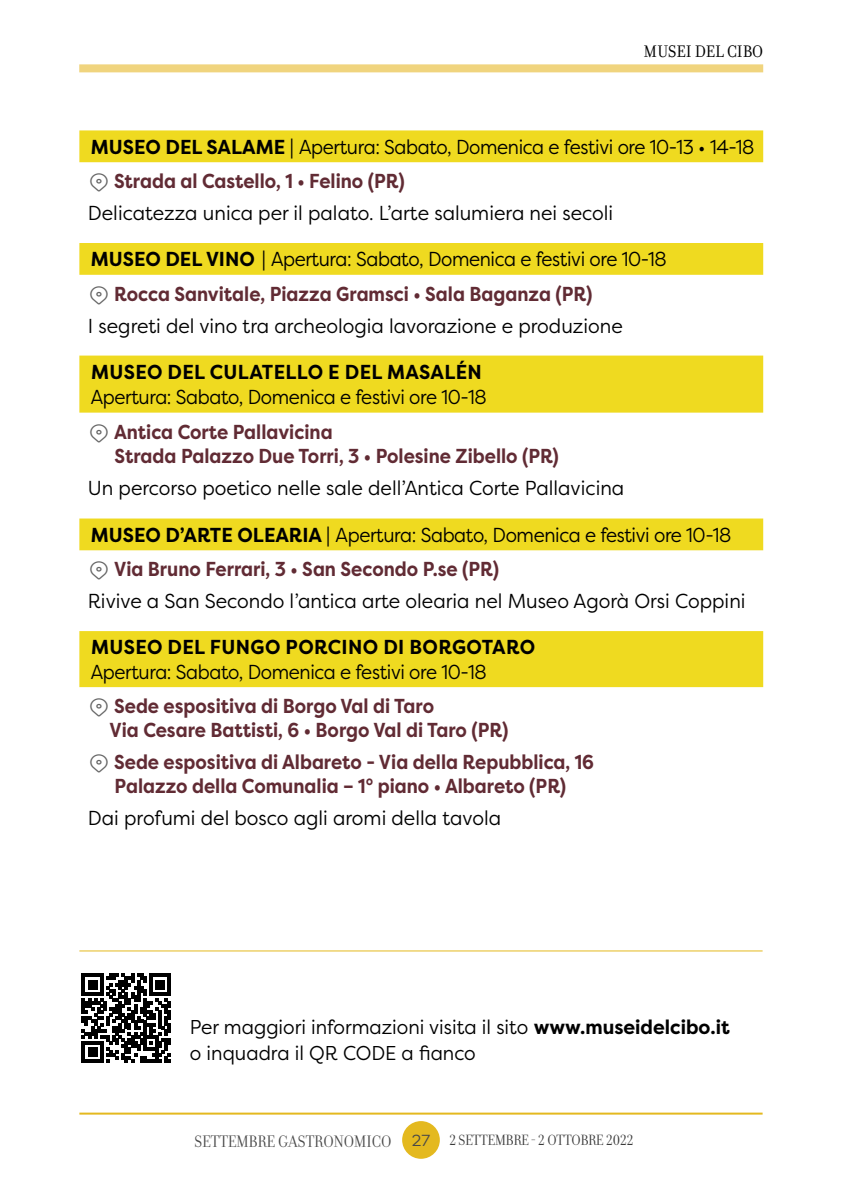
<style>
.page{position:relative;width:842px;height:1191px;background:#fff}
.page>*{position:absolute;margin:0;border:0;box-sizing:border-box;transform-origin:0 0}
.t1{font:700 20.2px/24.2px "Filson Pro";color:#612b34;scale:.9 1}
.t2{font:20.2px "Filson Pro";color:#000;scale:.95 1}
.t3{font:20.2px/34.6px "Filson Pro";letter-spacing:-.02em;color:#000;scale:.95 1}
.t4{font:20.2px "Filson Pro";letter-spacing:-.02em;color:#000;scale:.92 1}
.t5{font:700 20.2px "Filson Pro";letter-spacing:.02em;color:#000;scale:.95 1}
.t6{font:20px/25.6px "Filson Pro";color:#000;scale:.95 1}
.t7{font:18px "Filosofia OT";color:#000;scale:.95 1}
.t8{font:16px "Filosofia Grand OT";color:#393939}
.s1{font-weight:700}
.s2{font-weight:700;color:#612b34}
.s3{color:#000}
.s4{font-weight:400;color:#000}
.s5{font-size:18px;color:#484848}
.s6{font-family:"Filson Pro";color:#484848}
</style>
<div class="page">
<div style="left:402px;top:1121px;width:38px;height:37px;background:#e4b91f;border-radius:50%"></div>
<hr style="left:79px;top:1112px;width:684px;height:2px;background:#e4b91f">
<div style="left:79px;top:64px;width:684px;height:8px;background:#f0d47e"></div>
<svg style="left:79px;top:130px;width:684px;height:557px"></svg>
<svg style="left:82px;top:973px;width:89px;height:90px"></svg>
<hr style="left:79px;top:950px;width:684px;height:1px;background:#e4b91f">
<svg style="left:91px;top:174px;width:17px;height:18px"></svg>
<svg style="left:91px;top:286px;width:17px;height:18px"></svg>
<svg style="left:91px;top:424px;width:17px;height:18px"></svg>
<svg style="left:91px;top:561px;width:17px;height:19px"></svg>
<p class="t7" style="left:644px;top:41px;width:127px">MUSEI DEL CIBO</p>
<p class="t3" style="left:114px;top:129px;width:676px;text-indent:-23px"><span class="s1">MUSEO DEL SALAME</span> | Apertura: Sabato, Domenica e festivi ore 10-13 • 14-18<br><span class="s2">Strada al Castello, 1 • Felino (PR)</span></p>
<p class="t2" style="left:88px;top:200px;width:554px">Delicatezza unica per il palato. L’arte salumiera nei secoli</p>
<p class="t1" style="left:114px;top:242px;width:616px;line-height:34.6px;text-indent:-23px"><span class="s3">MUSEO DEL VINO</span> <span class="s4">| Apertura: Sabato, Domenica e festivi ore 10-18<br></span>Rocca Sanvitale, Piazza Gramsci • Sala Baganza (PR)</p>
<p class="t2" style="left:88px;top:312px;width:564px">I segreti del vino tra archeologia lavorazione e produzione</p>
<p class="t5" style="left:91px;top:359px;width:413px">MUSEO DEL CULATELLO E DEL MASALÉN</p>
<p class="t4" style="left:91px;top:384px;width:432px">Apertura: Sabato, Domenica e festivi ore 10-18</p>
<p class="t1" style="left:114px;top:420px;width:496px">Antica Corte Pallavicina<br>Strada Palazzo Due Torri, 3 • Polesine Zibello (PR)</p>
<p class="t2" style="left:88px;top:474px;width:566px">Un percorso poetico nelle sale dell’Antica Corte Pallavicina</p>
<p class="t3" style="left:114px;top:517px;width:651px;text-indent:-23px"><span class="s1">MUSEO D’ARTE OLEARIA</span> | Apertura: Sabato, Domenica e festivi ore 10-18<br><span class="s2">Via Bruno Ferrari, 3 • San Secondo P.se (PR)</span></p>
<p class="t2" style="left:88px;top:588px;width:694px">Rivive a San Secondo l’antica arte olearia nel Museo Agorà Orsi Coppini</p>
<p class="t5" style="left:91px;top:634px;width:469px">MUSEO DEL FUNGO PORCINO DI BORGOTARO</p>
<p class="t4" style="left:91px;top:658px;width:432px">Apertura: Sabato, Domenica e festivi ore 10-18</p>
<p class="t1" style="left:110px;top:694px;width:445px">Sede espositiva di Borgo Val di Taro<br>Via Cesare Battisti, 6 • Borgo Val di Taro (PR)</p>
<p class="t1" style="left:114px;top:750px;width:535px">Sede espositiva di Albareto - Via della Repubblica, 16<br>Palazzo della Comunalia – 1° piano • Albareto (PR)</p>
<p class="t2" style="left:88px;top:805px;width:436px">Dai profumi del bosco agli aromi della tavola</p>
<p class="t6" style="left:190px;top:1013px;width:570px">Per maggiori informazioni visita il sito <span class="s1">www.museidelcibo.it </span>o inquadra il QR CODE a fianco</p>
<p class="t8" style="left:194px;top:1131px;width:441px"><span class="s5">SETTEMBRE GASTRONOMICO</span> <span class="s6">27</span> 2 SETTEMBRE - 2 OTTOBRE 2022</p>
</div>
